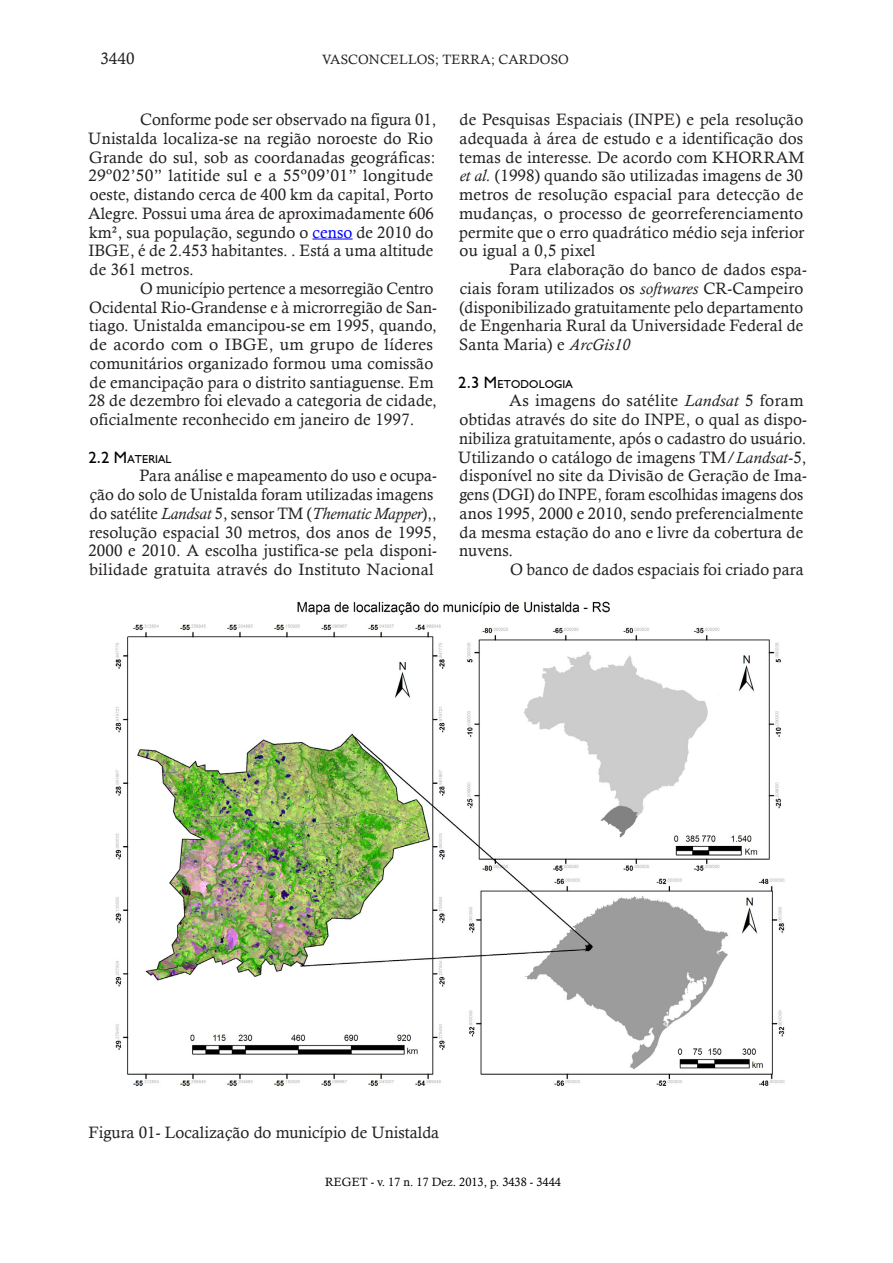
<style>
.page{position:relative;width:893px;height:1263px;background:#fff}
.page>*{position:absolute;margin:0;border:0;box-sizing:border-box;transform-origin:0 0}
.texto_Corrido{font:16.5px/18.8px "Calisto";letter-spacing:.01em;color:#231f20}
.Pag_direita_autores{font:16.5px "Calisto";color:#231f20}
.t1{font:13.5px "Calisto";letter-spacing:.01em;color:#231f20}
.t2{font:12px "Calisto";color:#000}
.t3{font:11.55px "Humanist 521 BT";letter-spacing:.015em;color:#000}
.s1{color:#00f}
.s2{font-size:16.5px}
.s3{font-style:italic}
</style>
<div class="page">
<hr style="left:312px;top:239px;width:41px;height:1px;background:#00f">
<img style="left:115px;top:601px;width:670px;height:485px">
<p class="Pag_direita_autores" style="left:100px;top:49px;width:36px">3440</p>
<p class="t1" style="left:322px;top:51px;width:248px">VASCONCELLOS; TERRA; CARDOSO</p>
<p class="texto_Corrido" style="left:88px;top:110px;width:350px;text-indent:52px">Conforme pode ser observado na figura 01, Unistalda localiza-se na região noroeste do Rio Grande do sul, sob as coordanadas geográficas:<br>29º02’50” latitide sul e a 55º09’01” longitude oeste, distando cerca de 400 km da capital, Porto Alegre. Possui uma área de aproximadamente 606 km², sua população, segundo o <span class="s1">censo</span> de 2010 do IBGE, é de 2.453 habitantes. . Está a uma altitude de 361 metros.</p>
<p class="texto_Corrido" style="left:88px;top:279px;width:350px;text-indent:52px">O município pertence a mesorregião Centro Ocidental Rio-Grandense e à microrregião de San&shy;tiago. Unistalda emancipou-se em 1995, quando, de acordo com o IBGE, um grupo de líderes comunitários organizado formou uma comissão de emancipação para o distrito santiaguense. Em 28 de dezembro foi elevado a categoria de cidade, oficialmente reconhecido em janeiro de 1997.</p>
<p class="t3" style="left:88px;top:451px;width:84px"><span class="s2">2.2 M</span>ATERIAL</p>
<p class="texto_Corrido" style="left:88px;top:466px;width:350px;text-indent:51px">Para análise e mapeamento do uso e ocupa&shy;ção do solo de Unistalda foram utilizadas imagens do satélite <span class="s3">Landsat</span> 5, sensor TM (<span class="s3">Thematic Mapper</span>),, resolução espacial 30 metros, dos anos de 1995, 2000 e 2010. A escolha justifica-se pela disponi&shy;bilidade gratuita através do Instituto Nacional</p>
<p class="texto_Corrido" style="left:459px;top:110px;width:347px;text-align:justify">de Pesquisas Espaciais (INPE) e pela resolução adequada à área de estudo e a identificação dos temas de interesse. De acordo com KHORRAM <span class="s3">et al.</span> (1998) quando são utilizadas imagens de 30 metros de resolução espacial para detecção de mudanças, o processo de georreferenciamento permite que o erro quadrático médio seja inferior ou igual a 0,5 pixel</p>
<p class="texto_Corrido" style="left:459px;top:260px;width:349px;text-indent:50px">Para elaboração do banco de dados espa&shy;ciais foram utilizados os <span class="s3">softwares</span> CR-Campeiro (disponibilizado gratuitamente pelo departamento de Engenharia Rural da Universidade Federal de Santa Maria) e <span class="s3">ArcGis10</span></p>
<p class="t3" style="left:458px;top:376px;width:116px"><span class="s2">2.3 M</span>ETODOLOGIA</p>
<p class="texto_Corrido" style="left:458px;top:391px;width:350px;text-indent:51px">As imagens do satélite <span class="s3">Landsat</span> 5 foram obtidas através do site do INPE, o qual as dispo&shy;nibiliza gratuitamente, após o cadastro do usuário.<br>Utilizando o catálogo de imagens TM/<span class="s3">Landsat</span>-5, disponível no site da Divisão de Geração de Ima&shy;gens (DGI) do INPE, foram escolhidas imagens dos anos 1995, 2000 e 2010, sendo preferencialmente da mesma estação do ano e livre da cobertura de nuvens.</p>
<p class="texto_Corrido" style="left:510px;top:560px;width:295px">O banco de dados espaciais foi criado para</p>
<p class="texto_Corrido" style="left:89px;top:1122px;width:352px">Figura 01- Localização do município de Unistalda</p>
<p class="t2" style="left:325px;top:1175px;width:237px">REGET - v. 17 n. 17 Dez. 2013, p. 3438 - 3444</p>
</div>
